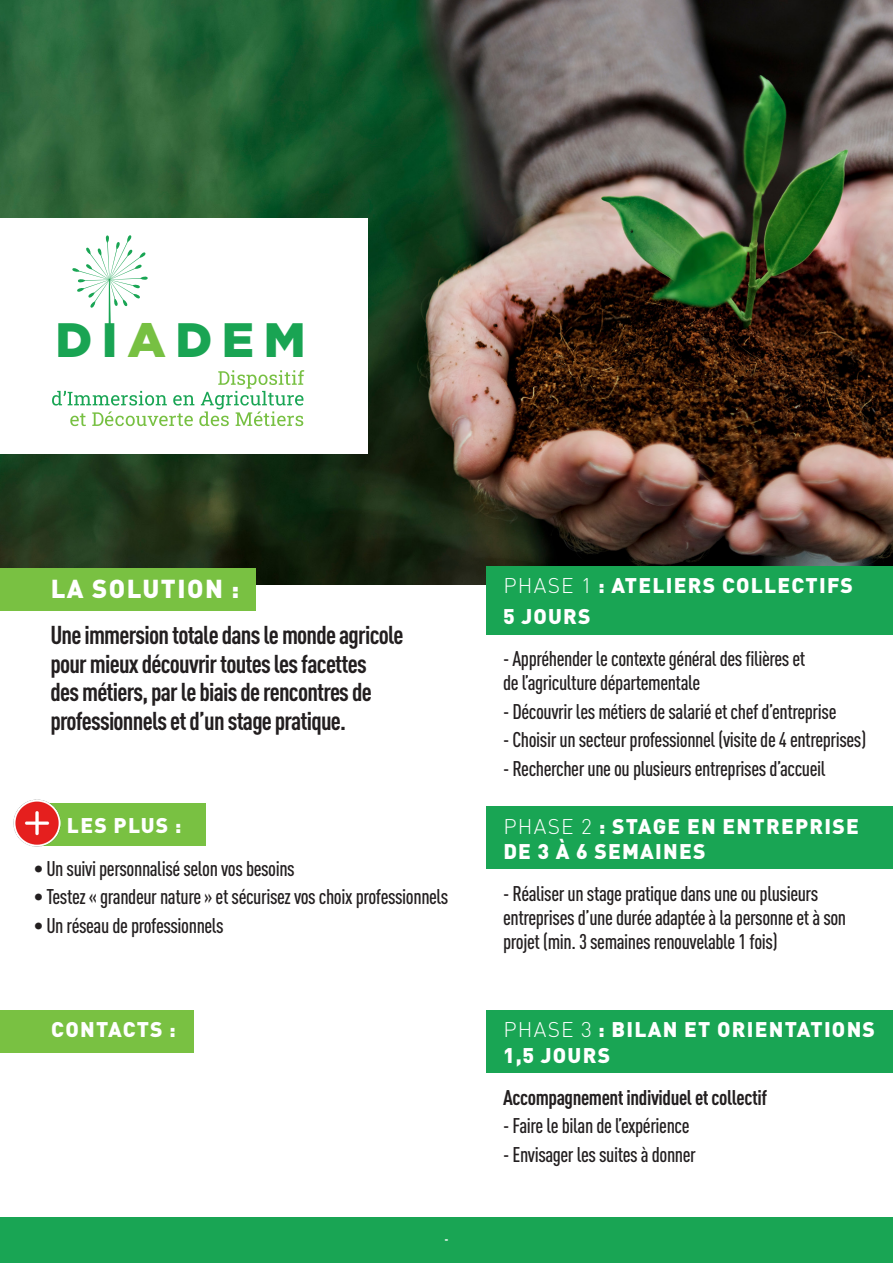
<style>
.page{position:relative;width:893px;height:1263px;background:#fff}
.page>*{position:absolute;margin:0;border:0;box-sizing:border-box;transform-origin:0 0}
.t1{font:900 48.3px "Gotham";letter-spacing:.2em;color:#19a453}
.SOUS_TITRE{font:900 25.65px "DIN Pro";letter-spacing:.06em;color:#fff}
.TEXTE{font:700 condensed 25.5px/28.5px "DIN Pro";letter-spacing:-.03em;color:#231f20}
.TEXTE-2{font:500 condensed 21px/24px "DIN Pro";letter-spacing:-.02em;color:#231f20}
.SOUS_TITRE-2{font:900 21px/25.2px "DIN Pro";letter-spacing:.06em;color:#fff}
.TEXTE-3{font:700 condensed 21px "DIN Pro";letter-spacing:-.02em;color:#231f20}
.TEXTE-4{font:700 condensed 13.95px "DIN Pro";color:#fff}
.s1{color:#77c042}
.s2{font-weight:300}
</style>
<div class="page">
<img style="left:0;top:0;width:893px;height:584px">
<div style="left:0;top:568px;width:255px;height:42px;background:#79c142"></div>
<div style="left:0;top:1217px;width:893px;height:46px;background:#19a554"></div>
<div style="left:487px;top:566px;width:406px;height:68px;background:#19a554"></div>
<div style="left:487px;top:1010px;width:406px;height:62px;background:#19a554"></div>
<div style="left:487px;top:806px;width:406px;height:63px;background:#19a554"></div>
<div style="left:34px;top:804px;width:172px;height:42px;background:#79c142"></div>
<div style="left:0;top:1010px;width:194px;height:42px;background:#79c142"></div>
<div style="left:0;top:218px;width:368px;height:236px;background:#fff"></div>
<div style="left:107px;top:326px;width:5px;height:23px;background:#19a554;border-radius:50%"></div>
<svg style="left:72px;top:235px;width:76px;height:112px"></svg>
<svg style="left:52px;top:370px;width:252px;height:56px"></svg>
<img style="left:14px;top:799px;width:47px;height:47px">
<p class="t1" style="left:55px;top:312px;width:252px">DI<span class="s1">A</span>DEM</p>
<p class="SOUS_TITRE" style="left:51px;top:566px;width:190px">LA SOLUTION :</p>
<p class="TEXTE" style="left:50px;top:619px;width:355px">Une immersion totale dans le monde agricole pour mieux découvrir toutes les facettes<br>des métiers, par le biais de rencontres de professionnels et d’un stage pratique.</p>
<p class="SOUS_TITRE-2" style="left:503px;top:567px;width:351px;line-height:30.8px"><span class="s2">PHASE 1</span> : ATELIERS COLLECTIFS<br>5 JOURS</p>
<p class="TEXTE-2" style="left:503px;top:645px;width:304px">- Appréhender le contexte général des filières et de l’agriculture départementale</p>
<p class="TEXTE-2" style="left:503px;top:697px;width:335px">- Découvrir les métiers de salarié et chef d’entreprise</p>
<p class="TEXTE-2" style="left:503px;top:726px;width:365px">- Choisir un secteur professionnel (visite de 4 entreprises)</p>
<p class="TEXTE-2" style="left:503px;top:754px;width:324px">- Rechercher une ou plusieurs entreprises d’accueil</p>
<p class="SOUS_TITRE-2" style="left:67px;top:810px;width:116px">LES PLUS :</p>
<p class="TEXTE-2" style="left:34px;top:854px;width:263px">• Un suivi personnalisé selon vos besoins</p>
<p class="TEXTE-2" style="left:34px;top:883px;width:416px">• Testez « grandeur nature » et sécurisez vos choix professionnels</p>
<p class="TEXTE-2" style="left:34px;top:911px;width:192px">• Un réseau de professionnels</p>
<p class="SOUS_TITRE-2" style="left:503px;top:811px;width:357px"><span class="s2">PHASE 2</span> : STAGE EN ENTREPRISE<br>DE 3 À 6 SEMAINES</p>
<p class="TEXTE-2" style="left:503px;top:880px;width:345px">- Réaliser un stage pratique dans une ou plusieurs entreprises d’une durée adaptée à la personne et à son projet (min. 3 semaines renouvelable 1 fois)</p>
<p class="SOUS_TITRE-2" style="left:51px;top:1014px;width:126px">CONTACTS :</p>
<p class="SOUS_TITRE-2" style="left:503px;top:1014px;width:373px"><span class="s2">PHASE 3</span> : BILAN ET ORIENTATIONS<br>1,5 JOURS</p>
<p class="TEXTE-3" style="left:503px;top:1081px;width:265px">Accompagnement individuel et collectif</p>
<p class="TEXTE-2" style="left:503px;top:1112px;width:188px">- Faire le bilan de l’expérience</p>
<p class="TEXTE-2" style="left:503px;top:1140px;width:194px">- Envisager les suites à donner</p>
<p class="TEXTE-4" style="left:444px;top:1228px;width:6px">-</p>
</div>
